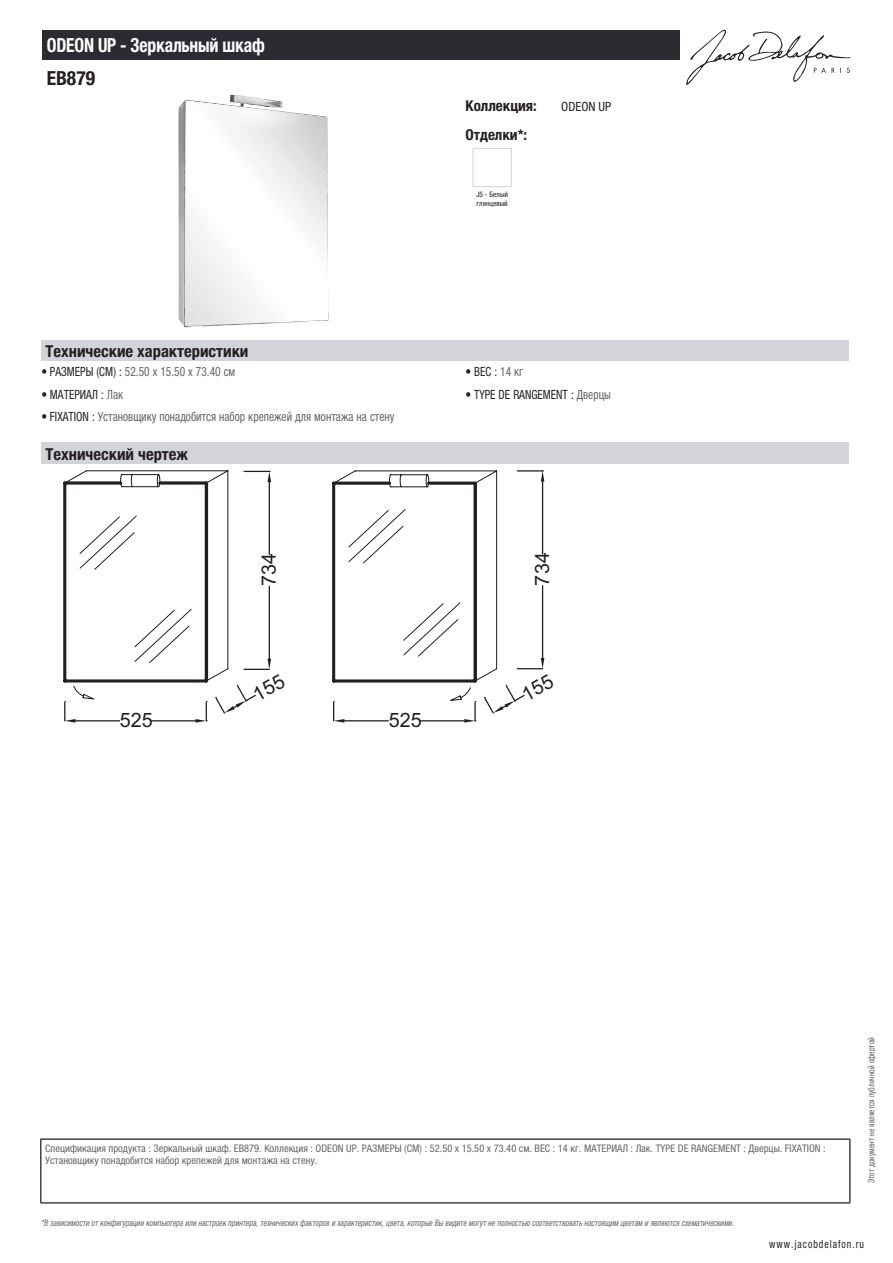
<style>
.page{position:relative;width:893px;height:1263px;background:#fff}
.page>*{position:absolute;margin:0;border:0;box-sizing:border-box;transform-origin:0 0}
.t1{font:19.8px "Arial";color:#231f20}
.t2{font:700 condensed 19.5px "Helvetica Neue LTCYR";letter-spacing:-.01em;color:#fff;scale:.9 1}
.t3{font:700 condensed 19.5px "Helvetica Neue LTCYR";color:#231f20}
.t4{font:700 condensed 16.5px "Helvetica Neue LTCYR";color:#231f20}
.t5{font:700 condensed 15px "Helvetica Neue LTCYR";color:#231f20}
.t6{font:condensed 12.75px "Helvetica Neue LTCYR";color:#626568;scale:.9 1}
.t7{font:condensed 12.75px "Helvetica Neue LTCYR";color:#231f20;scale:.9 1}
.t8{font:condensed 12.75px "Helvetica Neue LTCYR";color:#231f20}
.t9{font:condensed 11.25px "Helvetica Neue LTCYR";letter-spacing:.1em;color:#231f20;scale:.87 1}
.t10{font:condensed 10.5px/12px "Helvetica Neue LTCYR";color:#626568}
.t11{font:italic condensed 9px "Helvetica Neue LTCYR";color:#626568;scale:.87 1}
.t12{font:condensed 9px "Helvetica Neue LTCYR";color:#626568;scale:.87 1}
.t13{font:condensed 7.5px/9px "Helvetica Neue LTCYR";color:#231f20}
.s1{color:#231f20}
.s2{color:#626568}
</style>
<div class="page">
<svg style="left:686px;top:30px;width:164px;height:55px"></svg>
<img style="left:178px;top:95px;width:151px;height:232px">
<div style="left:473px;top:148px;width:39px;height:39px;border:1px solid #d3d4da"></div>
<div style="left:41px;top:340px;width:808px;height:22px;background:#d3d4da"></div>
<div style="left:41px;top:442px;width:808px;height:22px;background:#d3d4da"></div>
<div style="left:43px;top:30px;width:637px;height:30px;background:#2a2c32"></div>
<hr style="left:40px;top:1138px;width:810px;height:2px;background:#040503">
<hr style="left:40px;top:1140px;width:1px;height:62px;background:#040503">
<hr style="left:849px;top:1140px;width:1px;height:62px;background:#040503">
<hr style="left:40px;top:1202px;width:810px;height:1px;background:#040503">
<svg style="left:63px;top:470px;width:208px;height:253px"></svg>
<svg style="left:332px;top:470px;width:213px;height:253px"></svg>
<h2 class="t2" style="left:47px;top:34px;width:244px">ODEON UP - Зеркальный шкаф</h2>
<h2 class="t3" style="left:47px;top:67px;width:50px">EB879</h2>
<h3 class="t5" style="left:466px;top:97px;width:73px">Коллекция:</h3>
<p class="t8" style="left:561px;top:99px;width:52px">ODEON UP</p>
<h3 class="t5" style="left:466px;top:126px;width:63px">Отделки*:</h3>
<p class="t13" style="left:476px;top:190px;width:33px">J5 - Белый глянцевый</p>
<h3 class="t4" style="left:46px;top:342px;width:204px">Технические характеристики</h3>
<p class="t6" style="left:41px;top:364px;width:217px"><span class="s1">• РАЗМЕРЫ (СМ) :</span> 52.50 x 15.50 x 73.40 см</p>
<p class="t7" style="left:466px;top:364px;width:66px">• ВЕС : <span class="s2">14 кг</span></p>
<p class="t7" style="left:41px;top:387px;width:92px">• МАТЕРИАЛ : <span class="s2">Лак</span></p>
<p class="t7" style="left:466px;top:387px;width:163px">• TYPE DE RANGEMENT : <span class="s2">Дверцы</span></p>
<p class="t6" style="left:41px;top:410px;width:394px"><span class="s1">• FIXATION :</span> Установщику понадобится набор крепежей для монтажа на стену</p>
<h3 class="t4" style="left:46px;top:445px;width:144px">Технический чертеж</h3>
<h1 class="t1" style="left:120px;top:707px;width:35px">525</h1>
<h1 class="t1" style="left:256px;top:586px;width:35px;rotate:-90deg">734</h1>
<h1 class="t1" style="left:389px;top:707px;width:35px">525</h1>
<h1 class="t1" style="left:529px;top:585px;width:35px;rotate:-90deg">734</h1>
<p class="t10" style="left:45px;top:1142px;width:782px">Спецификация продукта : Зеркальный шкаф. EB879. Коллекция : ODEON UP. РАЗМЕРЫ (СМ) : 52.50 x 15.50 x 73.40 см. ВЕС : 14 кг. МАТЕРИАЛ : Лак. TYPE DE RANGEMENT : Дверцы. FIXATION :<br>Установщику понадобится набор крепежей для монтажа на стену.</p>
<p class="t11" style="left:41px;top:1218px;width:800px">*В зависимости отконфигурации компьютера или настроек принтера,техническихфакторов и характеристик,цвета,которые Вы видите могутне полностью соответствоватьнастоящим цветам и являются схематическими.</p>
<p class="t12" style="left:866px;top:1183px;width:169px;rotate:-90deg">Этот документ не является публичной офертой</p>
<p class="t9" style="left:769px;top:1237px;width:110px">www.jacobdelafon.ru</p>
</div>
